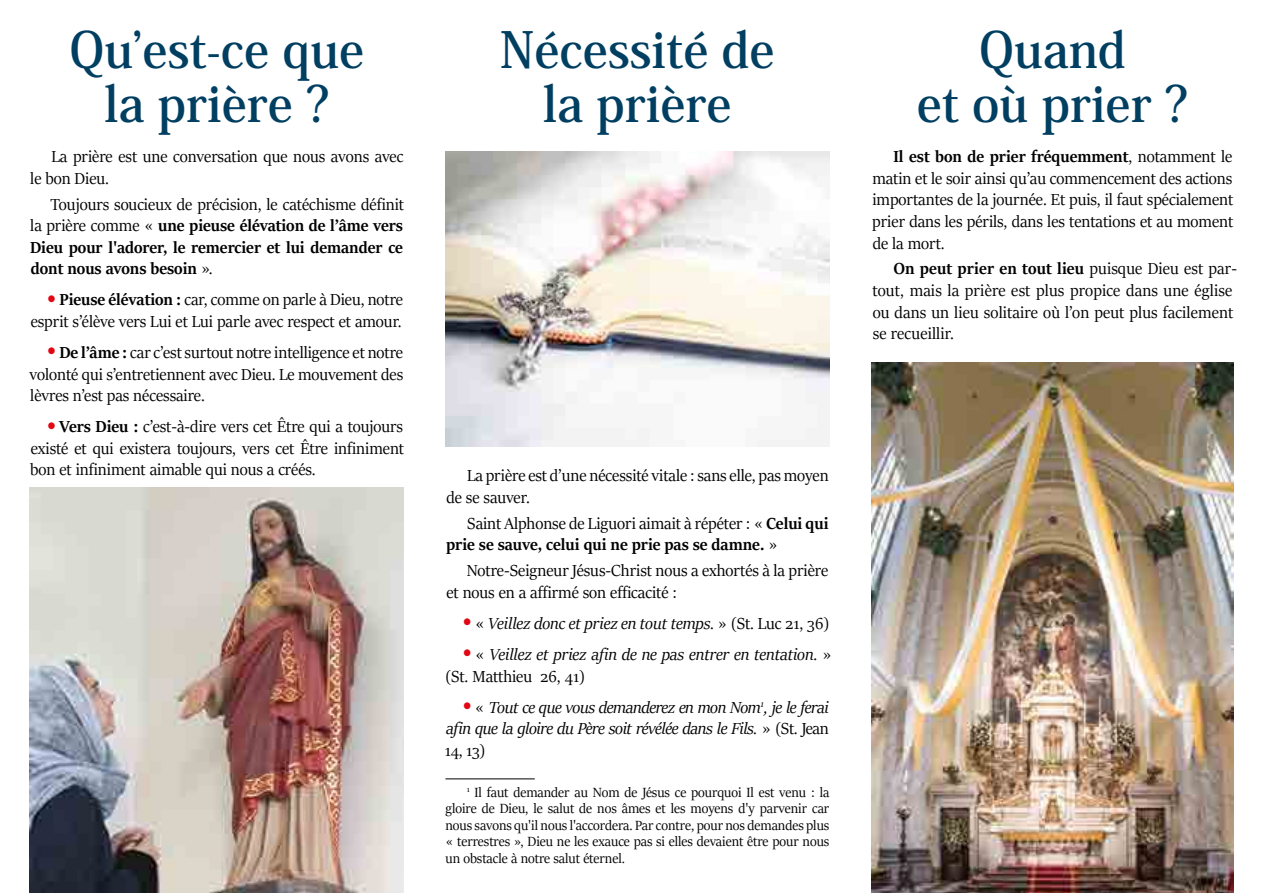
<style>
.page{position:relative;width:1263px;height:893px;background:#fff}
.page>*{position:absolute;margin:0;border:0;box-sizing:border-box;transform-origin:0 0}
.t1{font:700 49.5px/54px "Koz Min Pr 6 N";color:#003f61;text-align:center}
.t2{font:18px/21.6px "Sitka Banner";color:#000}
.t3{font:700 18px/21.6px "Sitka Banner";color:#000;text-align:justify}
.t4{font:italic 18px/21.6px "Sitka Banner";letter-spacing:-.005em;color:#000}
.t5{font:15px/16.5px "Sitka Banner";color:#000;text-align:justify}
.s1{font-weight:400}
.s2{font-family:"Slimbach Itc TEE";font-size:24px;color:#e30613}
.s3{font-weight:700}
.s4{font-family:"Slimbach Itc TEE";font-style:normal;font-size:24px;color:#e30613}
.s5{font-style:normal}
</style>
<div class="page">
<hr style="left:445px;top:779px;width:90px;height:1px;background:#000">
<img style="left:872px;top:363px;width:361px;height:530px">
<img style="left:445px;top:152px;width:384px;height:294px">
<img style="left:30px;top:488px;width:374px;height:405px">
<h1 class="t1" style="left:69px;top:24px;width:296px">Qu’est-ce que la prière ?</h1>
<h1 class="t1" style="left:500px;top:24px;width:276px">Nécessité de la prière</h1>
<h1 class="t1" style="left:917px;top:24px;width:273px">Quand<br>et où prier ?</h1>
<p class="t2" style="left:30px;top:145px;width:375px;text-indent:21px">La prière est une conversation que nous avons avec le bon Dieu.</p>
<p class="t3" style="left:30px;top:192px;width:375px;text-indent:20px"><span class="s1">Toujours soucieux de précision, le catéchisme définit la prière comme «</span> une pieuse élévation de l’âme vers Dieu pour l'adorer, le remercier et lui demander ce dont nous avons besoin <span class="s1">».</span></p>
<p class="t2" style="left:31px;top:288px;width:374px;text-align:right"><span class="s2">•</span><span class="s3">Pieuse élévation :</span> car, comme on parle à Dieu, notre esprit s’élève vers Lui et Lui parle avec respect et amour.</p>
<p class="t2" style="left:30px;top:341px;width:375px;text-align:justify;text-indent:14px"><span class="s2">•</span><span class="s3">De l’âme :</span> car c’est surtout notre intelligence et notre volonté qui s’entretiennent avec Dieu. Le mouvement des lèvres n’est pas nécessaire.</p>
<p class="t2" style="left:30px;top:415px;width:375px;text-align:justify;text-indent:14px"><span class="s2">•</span><span class="s3">Vers Dieu :</span> c’est-à-dire vers cet Être qui a toujours existé et qui existera toujours, vers cet Être infiniment bon et infiniment aimable qui nous a créés.</p>
<p class="t2" style="left:446px;top:464px;width:384px;text-indent:21px">La prière est d’une nécessité vitale : sans elle, pas moyen de se sauver.</p>
<p class="t3" style="left:446px;top:511px;width:384px;text-indent:21px"><span class="s1">Saint Alphonse de Liguori aimait à répéter : «</span> Celui qui prie se sauve, celui qui ne prie pas se damne. <span class="s1">»</span></p>
<p class="t2" style="left:446px;top:559px;width:383px;text-indent:21px">Notre-Seigneur Jésus-Christ nous a exhortés à la prière et nous en a affirmé son efficacité :</p>
<p class="t4" style="left:460px;top:612px;width:371px"><span class="s4">•</span><span class="s5">«</span> Veillez donc et priez en tout temps. <span class="s5">» (St. Luc 21, 36)</span></p>
<p class="t4" style="left:445px;top:643px;width:388px;text-indent:14px"><span class="s4">•</span><span class="s5">«</span> Veillez et priez afin de ne pas entrer en tentation. <span class="s5">» (St. Matthieu 26, 41)</span></p>
<p class="t4" style="left:445px;top:695px;width:385px;text-align:justify;text-indent:15px"><span class="s4">•</span><span class="s5">«</span> Tout ce que vous demanderez en mon Nom<sup>1</sup>, je le ferai afin que la gloire du Père soit révélée dans le Fils. <span class="s5">» (St. Jean 14, 13)</span></p>
<p class="t5" style="left:445px;top:783px;width:385px;text-indent:21px"><sup>1</sup> Il faut demander au Nom de Jésus ce pourquoi Il est venu : la gloire de Dieu, le salut de nos âmes et les moyens d'y parvenir car nous savons qu'il nous l'accordera. Par contre, pour nos demandes plus « terrestres », Dieu ne les exauce pas si elles devaient être pour nous un obstacle à notre salut éternel.</p>
<p class="t2" style="left:872px;top:145px;width:362px;text-align:justify;text-indent:21px"><span class="s3">Il est bon de prier fréquemment</span>, notamment le matin et le soir ainsi qu’au commencement des actions importantes de la journée. Et puis, il faut spécialement prier dans les périls, dans les tentations et au moment de la mort.</p>
<p class="t2" style="left:872px;top:257px;width:366px;text-indent:21px"><span class="s3">On peut prier en tout lieu</span> puisque Dieu est par&shy;tout, mais la prière est plus propice dans une église ou dans un lieu solitaire où l’on peut plus facilement se recueillir.</p>
</div>
